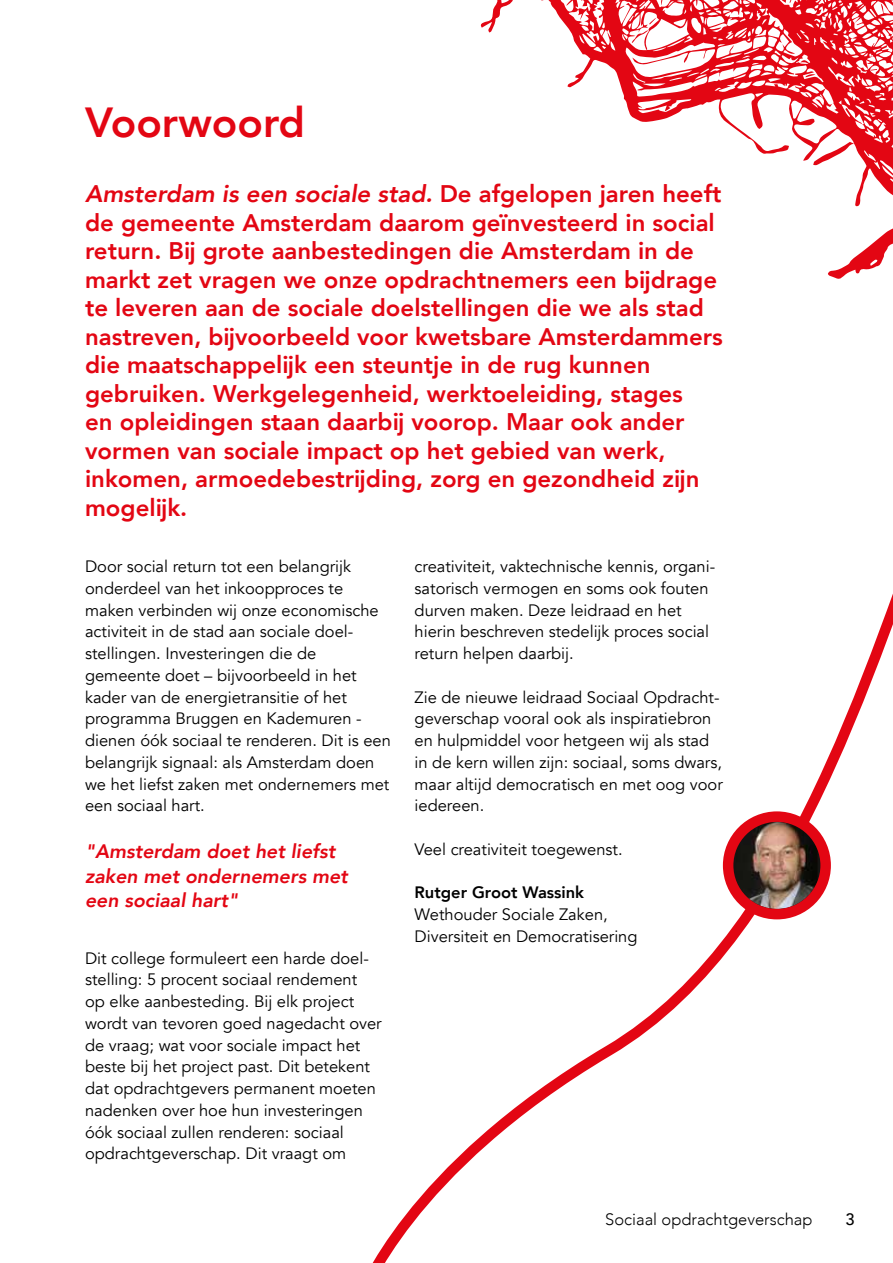
<style>
.page{position:relative;width:893px;height:1263px;background:#fff}
.page>*{position:absolute;margin:0;border:0;box-sizing:border-box;transform-origin:0 0}
.t1{font:800 42px "Avenir";color:#e30613}
.t2{font:800 24px/28.5px "Avenir";color:#e30613}
.t3{font:italic 800 19.5px/24.8px "Avenir";color:#e30613}
.t4{font:16.5px/21.8px "Avenir";color:#000}
.t5{font:300 16.5px "Avenir";color:#000}
.t6{font:800 16.5px "Avenir";color:#000}
.t7{font:500 16.5px "Avenir";color:#000}
.s1{font-style:italic}
</style>
<div class="page">
<svg style="left:372px;top:594px;width:521px;height:669px"></svg>
<svg style="left:728px;top:817px;width:98px;height:97px"></svg>
<img style="left:736px;top:822px;width:81px;height:87px">
<div style="left:723px;top:811px;width:108px;height:108px;border:10px solid #e30613;border-radius:50%"></div>
<svg style="left:480px;top:0;width:413px;height:279px"></svg>
<svg style="left:813px;top:142px;width:41px;height:23px"></svg>
<svg style="left:632px;top:17px;width:25px;height:26px"></svg>
<svg style="left:661px;top:0;width:11px;height:5px"></svg>
<svg style="left:805px;top:73px;width:10px;height:4px"></svg>
<svg style="left:871px;top:69px;width:6px;height:2px"></svg>
<h1 class="t1" style="left:85px;top:90px;width:221px">Voorwoord</h1>
<p class="t2" style="left:85px;top:180px;width:639px"><span class="s1">Amsterdam is een sociale stad.</span> De afgelopen jaren heeft de gemeente Amsterdam daarom geïnvesteerd in social return. Bij grote aanbestedingen die Amsterdam in de markt zet vragen we onze opdrachtnemers een bijdrage te leveren aan de sociale doelstellingen die we als stad nastreven, bijvoorbeeld voor kwetsbare Amsterdammers die maatschappelijk een steuntje in de rug kunnen gebruiken. Werkgelegenheid, werktoeleiding, stages<br>en opleidingen staan daarbij voorop. Maar ook ander vormen van sociale impact op het gebied van werk, inkomen, armoedebestrijding, zorg en gezondheid zijn mogelijk.</p>
<p class="t4" style="left:85px;top:556px;width:307px">Door social return tot een belangrijk onderdeel van het inkoopproces te maken verbinden wij onze economische activiteit in de stad aan sociale doel&shy;stellingen. Investeringen die de gemeente doet – bijvoorbeeld in het kader van de energietransitie of het programma Bruggen en Kademuren - dienen óók sociaal te renderen. Dit is een belangrijk signaal: als Amsterdam doen we het liefst zaken met ondernemers met een sociaal hart.</p>
<p class="t3" style="left:85px;top:839px;width:264px">"Amsterdam doet het liefst zaken met ondernemers met een sociaal hart"</p>
<p class="t4" style="left:415px;top:556px;width:302px">creativiteit, vaktechnische kennis, organi&shy;satorisch vermogen en soms ook fouten durven maken. Deze leidraad en het hierin beschreven stedelijk proces social return helpen daarbij.</p>
<p class="t4" style="left:415px;top:686px;width:310px">Zie de nieuwe leidraad Sociaal Opdracht&shy;geverschap vooral ook als inspiratiebron en hulpmiddel voor hetgeen wij als stad in de kern willen zijn: sociaal, soms dwars, maar altijd democratisch en met oog voor iedereen.</p>
<p class="t4" style="left:415px;top:838px;width:210px">Veel creativiteit toegewenst.</p>
<p class="t6" style="left:415px;top:880px;width:171px">Rutger Groot Wassink</p>
<p class="t4" style="left:415px;top:904px;width:224px">Wethouder Sociale Zaken,<br>Diversiteit en Democratisering</p>
<p class="t4" style="left:85px;top:947px;width:298px">Dit college formuleert een harde doel&shy;stelling: 5 procent sociaal rendement<br>op elke aanbesteding. Bij elk project wordt van tevoren goed nagedacht over de vraag; wat voor sociale impact het beste bij het project past. Dit betekent dat opdrachtgevers permanent moeten nadenken over hoe hun investeringen óók sociaal zullen renderen: sociaal opdrachtgeverschap. Dit vraagt om</p>
<p class="t5" style="left:605px;top:1209px;width:209px">Sociaal opdrachtgeverschap</p>
<p class="t7" style="left:845px;top:1205px;width:11px">3</p>
</div>
